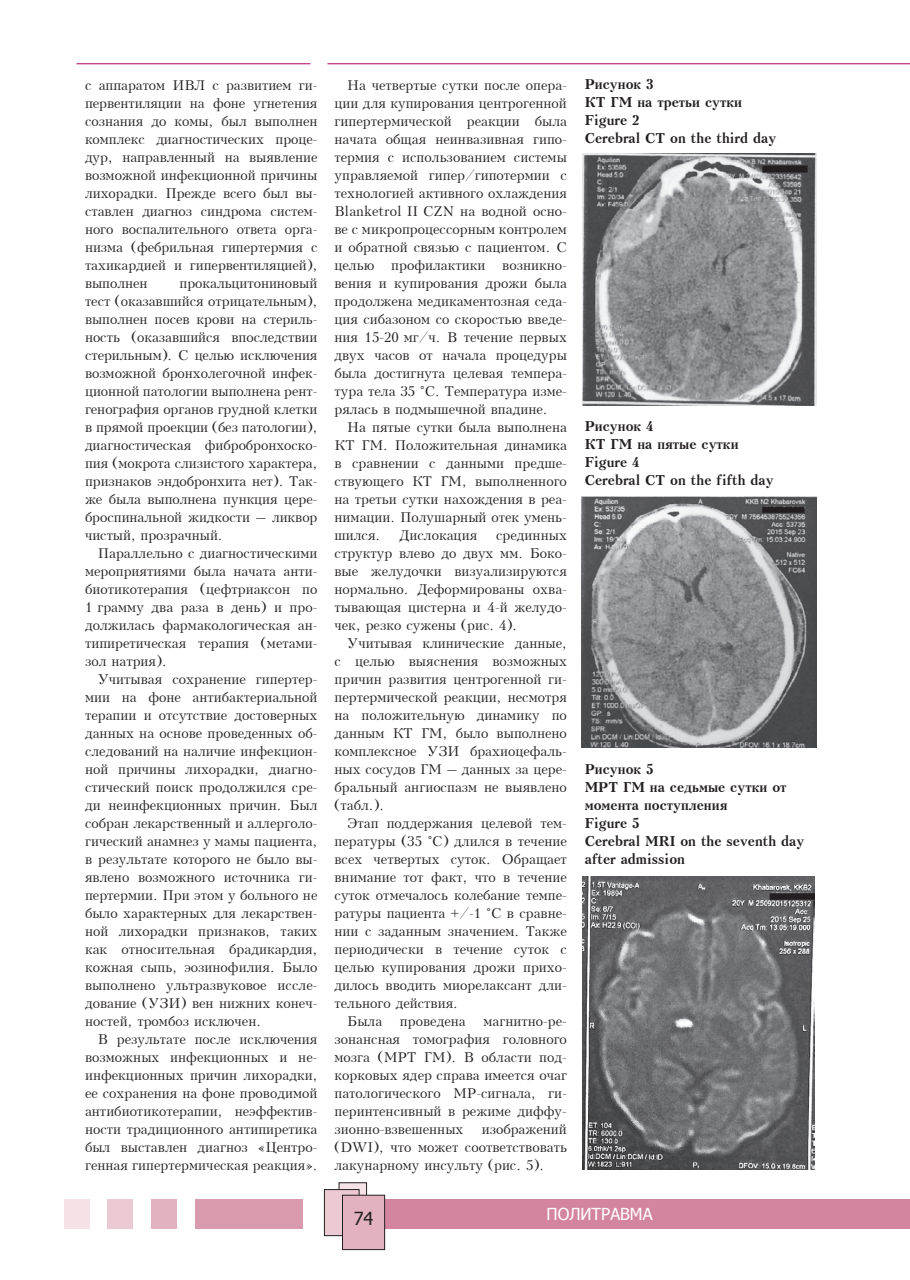
<style>
.page{position:relative;width:910px;height:1280px;background:#fff}
.page>*{position:absolute;margin:0;border:0;box-sizing:border-box;transform-origin:0 0}
.t1{font:18px "Tahoma";color:#231f20}
.t2{font:16.5px "Tahoma";color:#fff}
.t3{font:13.5px/18px "Kudrashov Plain";color:#231f20;text-align:justify}
.t4{font:700 13.5px/18px "Kudrashov";color:#231f20}
</style>
<div class="page">
<div style="left:196px;top:1198px;width:107px;height:30px;background:#da9aae"></div>
<div style="left:151px;top:1198px;width:25px;height:30px;background:#e3b2c1"></div>
<div style="left:107px;top:1198px;width:26px;height:30px;background:#eccad4"></div>
<div style="left:64px;top:1198px;width:25px;height:30px;background:#f5e2e7"></div>
<div style="left:353px;top:1198px;width:557px;height:30px;background:#d3859f"></div>
<div style="left:339px;top:1183px;width:28px;height:36px;background:#f5e2e7"></div>
<div style="left:339px;top:1182px;width:28px;height:37px;border:1px solid #231f20"></div>
<div style="left:324px;top:1189px;width:35px;height:47px;background:#eccad4"></div>
<div style="left:324px;top:1189px;width:35px;height:47px;border:1px solid #231f20"></div>
<div style="left:342px;top:1195px;width:43px;height:54px;background:#e3b2c1"></div>
<div style="left:342px;top:1195px;width:43px;height:55px;border:1px solid #231f20"></div>
<hr style="left:327px;top:63px;width:583px;height:1px;background:#b1015c">
<hr style="left:77px;top:63px;width:233px;height:1px;background:#b1015c">
<img style="left:583px;top:154px;width:233px;height:251px">
<img style="left:582px;top:497px;width:235px;height:250px">
<img style="left:582px;top:876px;width:232px;height:293px">
<p class="t3" style="left:85px;top:76px;width:234px">с аппаратом ИВЛ с развитием ги&shy;первентиляции на фоне угнетения сознания до комы, был выполнен комплекс диагностических проце&shy;дур, направленный на выявление возможной инфекционной причины лихорадки. Прежде всего был вы&shy;ставлен диагноз синдрома систем&shy;ного воспалительного ответа орга&shy;низма (фебрильная гипертермия с тахикардией и гипервентиляцией), выполнен</p>
<p class="t3" style="left:85px;top:274px;width:234px;text-indent:95px">прокальцитониновый тест (оказавшийся отрицательным), выполнен посев крови на стериль&shy;ность (оказавшийся впоследствии стерильным). С целью исключения возможной бронхолегочной инфек&shy;ционной патологии выполнена рент&shy;генография органов грудной клетки в прямой проекции (без патологии), диагностическая фибробронхоско&shy;пия (мокрота слизистого характера, признаков эндобронхита нет). Так&shy;же была выполнена пункция цере&shy;броспинальной жидкости – ликвор чистый, прозрачный.</p>
<p class="t3" style="left:85px;top:544px;width:234px;text-indent:13px">Параллельно с диагностическими мероприятиями была начата анти&shy;биотикотерапия (цефтриаксон по 1 грамму два раза в день) и про&shy;должилась фармакологическая ан&shy;типиретическая терапия (метами&shy;зол натрия).</p>
<p class="t3" style="left:85px;top:670px;width:234px;text-indent:13px">Учитывая сохранение гипертер&shy;мии на фоне антибактериальной терапии и отсутствие достоверных данных на основе проведенных об&shy;следований на наличие инфекцион&shy;ной причины лихорадки, диагно&shy;стический поиск продолжился сре&shy;ди неинфекционных причин. Был собран лекарственный и аллерголо&shy;гический анамнез у мамы пациента, в результате которого не было вы&shy;явлено возможного источника ги&shy;пертермии. При этом у больного не было характерных для лекарствен&shy;ной лихорадки признаков, таких как относительная брадикардия, кожная сыпь, эозинофилия. Было выполнено ультразвуковое иссле&shy;дование (УЗИ) вен нижних конеч&shy;ностей, тромбоз исключен.</p>
<p class="t3" style="left:85px;top:1030px;width:234px;text-indent:13px">В результате после исключения возможных инфекционных и не&shy;инфекционных причин лихорадки, ее сохранения на фоне проводимой антибиотикотерапии, неэффектив&shy;ности традиционного антипиретика был выставлен диагноз «Центро&shy;генная гипертермическая реакция».</p>
<p class="t3" style="left:334px;top:76px;width:234px;text-indent:13px">На четвертые сутки после опера&shy;ции для купирования центрогенной гипертермической реакции была начата общая неинвазивная гипо&shy;термия с использованием системы управляемой гипер/гипотермии с технологией активного охлаждения Blanketrol II CZN на водной осно&shy;ве с микропроцессорным контролем и обратной связью с пациентом. С целью профилактики возникно&shy;вения и купирования дрожи была продолжена медикаментозная седа&shy;ция сибазоном со скоростью введе&shy;ния 15-20 мг/ч. В течение первых двух часов от начала процедуры была достигнута целевая темпера&shy;тура тела 35 °С. Температура изме&shy;рялась в подмышечной впадине.</p>
<p class="t3" style="left:334px;top:418px;width:234px;text-indent:13px">На пятые сутки была выполнена КТ ГМ. Положительная динамика в сравнении с данными предше&shy;ствующего КТ ГМ, выполненного на третьи сутки нахождения в реа&shy;нимации. Полушарный отек умень&shy;шился.</p>
<p class="t3" style="left:399px;top:526px;width:79px">Дислокация</p>
<p class="t3" style="left:334px;top:526px;width:234px;text-indent:162px">срединных структур влево до двух мм. Боко&shy;вые желудочки визуализируются нормально. Деформированы охва&shy;тывающая цистерна и 4-й желудо&shy;чек, резко сужены (рис. 4).</p>
<p class="t3" style="left:334px;top:634px;width:234px;text-indent:13px">Учитывая клинические данные, с целью выяснения возможных причин развития центрогенной ги&shy;пертермической реакции, несмотря на положительную динамику по данным КТ ГМ, было выполнено комплексное УЗИ брахиоцефаль&shy;ных сосудов ГМ – данных за цере&shy;бральный ангиоспазм не выявлено (табл.).</p>
<p class="t3" style="left:347px;top:814px;width:221px">Этап поддержания целевой тем-</p>
<p class="t3" style="left:334px;top:832px;width:234px">пературы (35 °С) длился в течение</p>
<p class="t3" style="left:334px;top:850px;width:234px">всех четвертых суток. Обращает</p>
<p class="t3" style="left:334px;top:868px;width:234px">внимание тот факт, что в течение</p>
<p class="t3" style="left:334px;top:886px;width:234px">суток отмечалось колебание темпе-</p>
<p class="t3" style="left:334px;top:904px;width:234px">ратуры пациента +/-1 °С в сравне-</p>
<p class="t3" style="left:334px;top:922px;width:234px">нии с заданным значением. Также</p>
<p class="t3" style="left:334px;top:940px;width:234px">периодически в течение суток с</p>
<p class="t3" style="left:334px;top:958px;width:234px">целью купирования дрожи прихо-</p>
<p class="t3" style="left:334px;top:976px;width:234px">дилось вводить миорелаксант дли-</p>
<p class="t3" style="left:334px;top:994px;width:125px">тельного действия.</p>
<p class="t3" style="left:347px;top:1012px;width:36px">Была</p>
<p class="t3" style="left:400px;top:1012px;width:67px">проведена</p>
<p class="t3" style="left:334px;top:1012px;width:234px;text-indent:149px">магнитно-ре&shy;зонансная томография головного мозга (МРТ ГМ). В области под&shy;корковых ядер справа имеется очаг патологического МР-сигнала, ги&shy;перинтенсивный в режиме диффу&shy;зионно-взвешенных</p>
<p class="t3" style="left:334px;top:1120px;width:234px;text-indent:147px">изображений (DWI), что может соответствовать лакунарному инсульту (рис. 5).</p>
<p class="t4" style="left:585px;top:76px;width:193px">Рисунок 3<br>КТ ГМ на третьи сутки<br>Figure 2<br>Cerebral CT on the third day</p>
<p class="t4" style="left:585px;top:418px;width:190px">Рисунок 4<br>КТ ГМ на пятые сутки<br>Figure 4<br>Cerebral CT on the fifth day</p>
<p class="t4" style="left:585px;top:759px;width:221px">Рисунок 5<br>МРТ ГМ на седьмые сутки от момента поступления<br>Figure 5<br>Cerebral MRI on the seventh day after admission</p>
<h1 class="t1" style="left:354px;top:1206px;width:21px">74</h1>
<p class="t2" style="left:547px;top:1203px;width:108px">ПОЛИТРАВМА</p>
</div>
